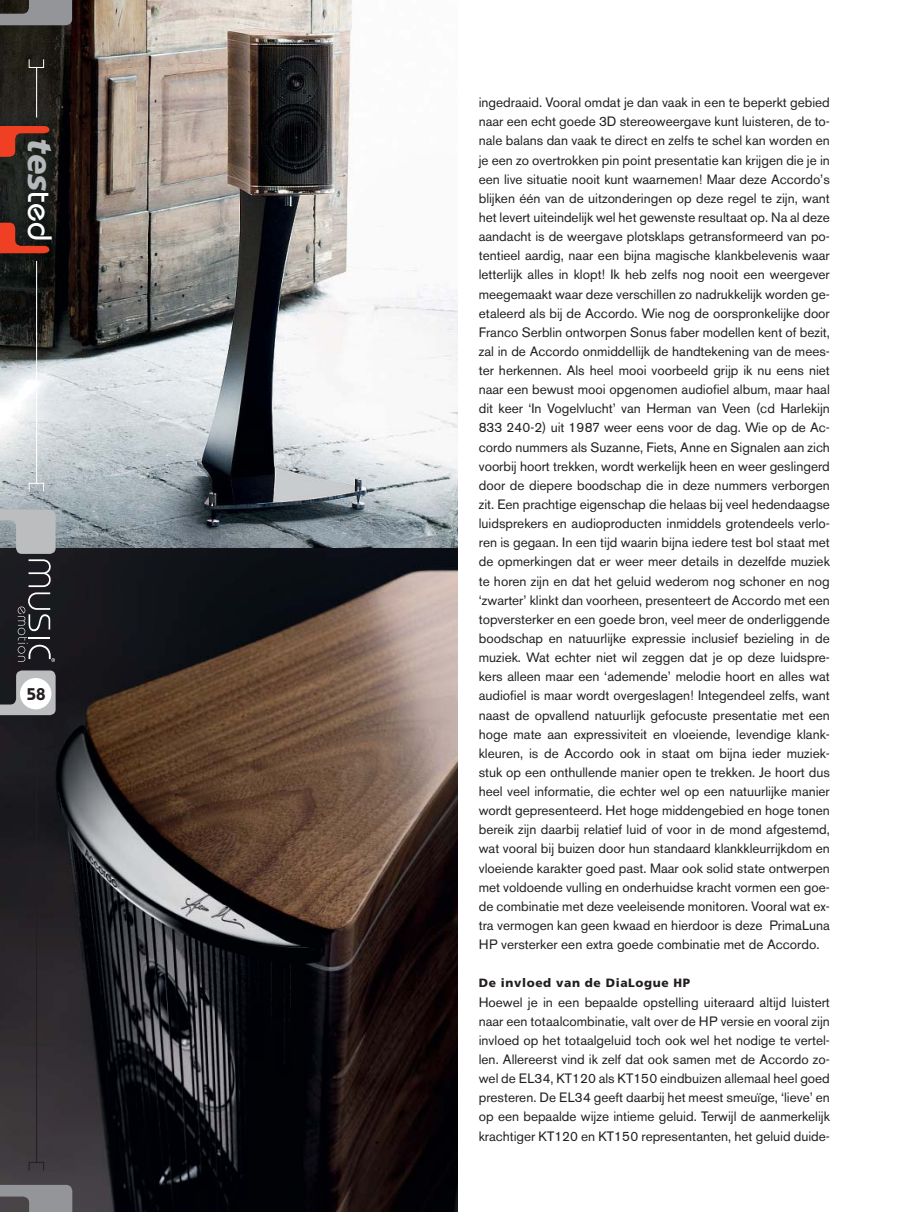
<style>
.page{position:relative;width:915px;height:1212px;background:#fff}
.page>*{position:absolute;margin:0;border:0;box-sizing:border-box;transform-origin:0 0}
.t1{font:italic 900 33.9px "Frutiger";color:#b6b8bb}
.t2{font:600 16.95px "Bauhaus";color:#231f20}
.t3{font:13.5px/19.2px "Akzidenz Grotesk BE";color:#231f20;text-align:justify}
.t4{font:900 12px "Frutiger";letter-spacing:.05em;color:#231f20}
.s1{font-family:"Bauhaus";font-weight:500;font-style:normal;color:#fff}
</style>
<div class="page">
<img style="left:0;top:0;width:457px;height:1212px">
<svg style="left:0;top:0;width:72px;height:25px;background:#797a7a"></svg>
<svg style="left:0;top:670px;width:56px;height:45px;background:#848688"></svg>
<svg style="left:0;top:1185px;width:72px;height:27px;background:#818285"></svg>
<hr style="left:36px;top:67px;width:1px;height:51px;background:#fff">
<div style="left:29px;top:59px;width:15px;height:9px;border:1px solid #fff"></div>
<hr style="left:36px;top:746px;width:1px;height:416px;background:#231f20">
<div style="left:29px;top:738px;width:15px;height:9px;border:1px solid #231f20"></div>
<div style="left:29px;top:1162px;width:15px;height:9px;border:1px solid #231f20"></div>
<div style="left:20px;top:678px;width:31px;height:31px;background:#fff;border-radius:50%"></div>
<div style="left:29px;top:483px;width:15px;height:9px;border:1px solid #fff"></div>
<hr style="left:36px;top:261px;width:1px;height:222px;background:#fff">
<svg style="left:0;top:223px;width:49px;height:30px"></svg>
<svg style="left:0;top:126px;width:49px;height:31px;background:#7e2f1e"></svg>
<svg style="left:0;top:510px;width:56px;height:152px;background:#525357"></svg>
<h1 class="t1" style="left:54px;top:138px;width:104px;rotate:90deg">tes<span class="s1">ted</span></h1>
<p class="t2" style="left:27px;top:688px;width:20px">58</p>
<p class="t3" style="left:478px;top:94px;width:352px">ingedraaid. Vooral omdat je dan vaak in een te beperkt gebied naar een echt goede 3D stereoweergave kunt luisteren, de to&shy;nale balans dan vaak te direct en zelfs te schel kan worden en je een zo overtrokken pin point presentatie kan krijgen die je in een live situatie nooit kunt waarnemen! Maar deze Accordo’s blijken één van de uitzonderingen op deze regel te zijn, want het levert uiteindelijk wel het gewenste resultaat op. Na al deze aandacht is de weergave plotsklaps getransformeerd van po&shy;tentieel aardig, naar een bijna magische klankbelevenis waar letterlijk alles in klopt! Ik heb zelfs nog nooit een weergever meegemaakt waar deze verschillen zo nadrukkelijk worden ge&shy;etaleerd als bij de Accordo. Wie nog de oorspronkelijke door Franco Serblin ontworpen Sonus faber modellen kent of bezit, zal in de Accordo onmiddellijk de handtekening van de mees&shy;ter herkennen. Als heel mooi voorbeeld grijp ik nu eens niet naar een bewust mooi opgenomen audiofiel album, maar haal dit keer ‘In Vogelvlucht’ van Herman van Veen (cd Harlekijn 833 240-2) uit 1987 weer eens voor de dag. Wie op de Ac&shy;cordo nummers als Suzanne, Fiets, Anne en Signalen aan zich voorbij hoort trekken, wordt werkelijk heen en weer geslingerd door de diepere boodschap die in deze nummers verborgen zit. Een prachtige eigenschap die helaas bij veel hedendaagse luidsprekers en audioproducten inmiddels grotendeels verlo&shy;ren is gegaan. In een tijd waarin bijna iedere test bol staat met de opmerkingen dat er weer meer details in dezelfde muziek te horen zijn en dat het geluid wederom nog schoner en nog ‘zwarter’ klinkt dan voorheen, presenteert de Accordo met een topversterker en een goede bron, veel meer de onderliggende boodschap en natuurlijke expressie inclusief bezieling in de muziek. Wat echter niet wil zeggen dat je op deze luidspre&shy;kers alleen maar een ‘ademende’ melodie hoort en alles wat audiofiel is maar wordt overgeslagen! Integendeel zelfs, want naast de opvallend natuurlijk gefocuste presentatie met een hoge mate aan expressiviteit en vloeiende, levendige klank&shy;kleuren, is de Accordo ook in staat om bijna ieder muziek&shy;stuk op een onthullende manier open te trekken. Je hoort dus heel veel informatie, die echter wel op een natuurlijke manier wordt gepresenteerd. Het hoge middengebied en hoge tonen bereik zijn daarbij relatief luid of voor in de mond afgestemd, wat vooral bij buizen door hun standaard klankkleurrijkdom en vloeiende karakter goed past. Maar ook solid state ontwerpen met voldoende vulling en onderhuidse kracht vormen een goe&shy;de combinatie met deze veeleisende monitoren. Vooral wat ex&shy;tra vermogen kan geen kwaad en hierdoor is deze PrimaLuna HP versterker een extra goede combinatie met de Accordo.</p>
<p class="t4" style="left:478px;top:978px;width:213px">De invloed van de DiaLogue HP</p>
<p class="t3" style="left:478px;top:994px;width:352px">Hoewel je in een bepaalde opstelling uiteraard altijd luistert naar een totaalcombinatie, valt over de HP versie en vooral zijn invloed op het totaalgeluid toch ook wel het nodige te vertel&shy;len. Allereerst vind ik zelf dat ook samen met de Accordo zo&shy;wel de EL34, KT120 als KT150 eindbuizen allemaal heel goed presteren. De EL34 geeft daarbij het meest smeuïge, ‘lieve’ en op een bepaalde wijze intieme geluid. Terwijl de aanmerkelijk krachtiger KT120 en KT150 representanten, het geluid duide-</p>
</div>
